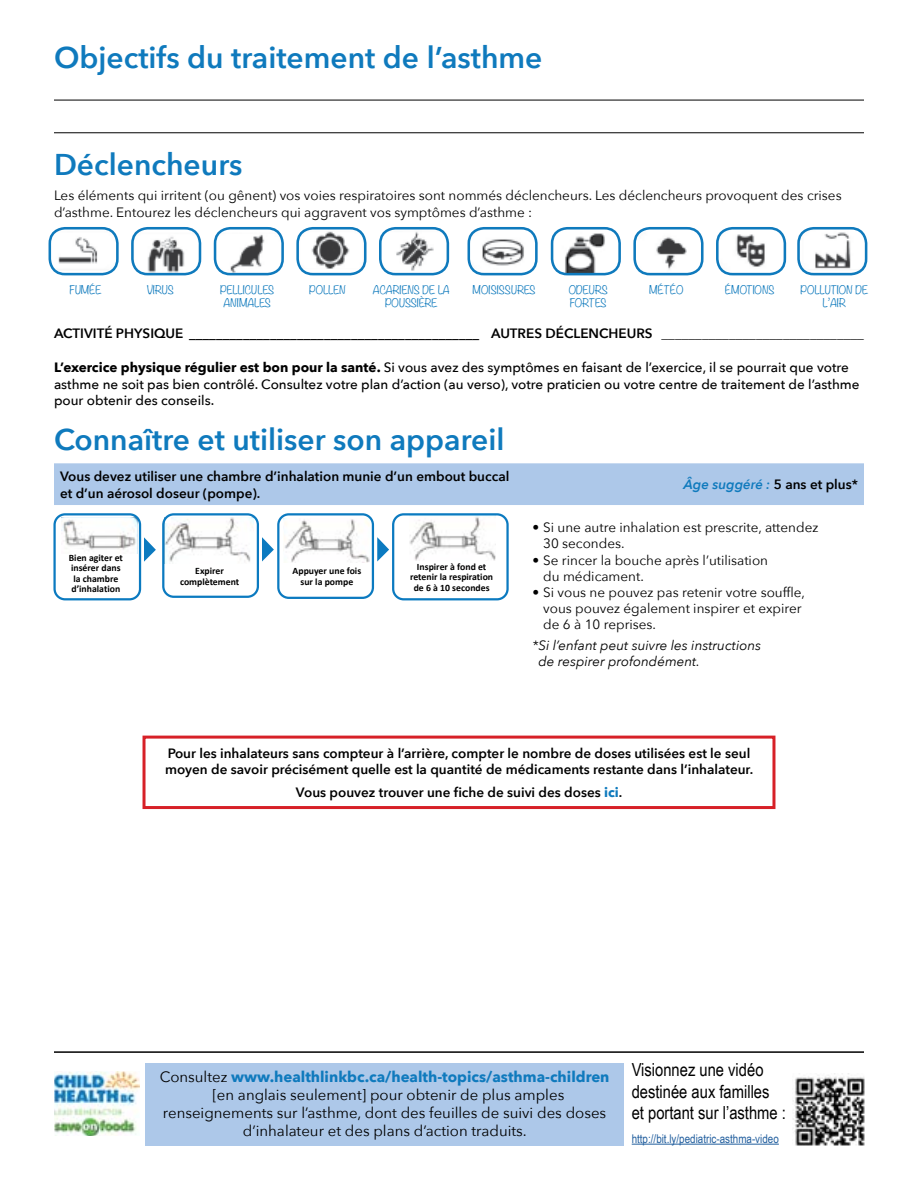
<style>
.page{position:relative;width:918px;height:1188px;background:#fff}
.page>*{position:absolute;margin:0;border:0;box-sizing:border-box;transform-origin:0 0}
.t1{font:600 30px "Avenir Next";color:#0f7abd}
.t2{font:18px/21.6px "Arial Narrow";color:#000}
.t3{font:15px/18px "Avenir Next";color:#000;text-align:center}
.t4{font:600 13.5px/16.2px "Avenir Next";color:#000}
.t5{font:13.5px/16.2px "Avenir Next";color:#000}
.t6{font:500 13.5px/16.2px "Avenir Next";color:#000}
.t7{font:italic 13.5px/16.2px "Avenir Next";color:#000}
.t8{font:italic 600 13.5px "Avenir Next";color:#0f7abd}
.t9{font:12px "Arial Narrow";color:#215e9e}
.t10{font:300 10.5px/12.6px "Noteworthy";color:#0f7abd;text-align:center}
.t11{font:300 10.5px/12.6px "Noteworthy";letter-spacing:-.02em;color:#0f7abd}
.t12{font:700 9.75px/10.5px "Calibri";color:#000;text-align:center}
.s1{font-weight:700}
.s2{font-style:normal;color:#000}
.s3{font-weight:700;color:#0f7abd}
</style>
<div class="page">
<img style="left:50px;top:229px;width:66px;height:41px">
<div style="left:49px;top:227px;width:70px;height:48px;border:3px solid #0f7abd;border-radius:15px"></div>
<img style="left:552px;top:228px;width:67px;height:46px">
<div style="left:551px;top:227px;width:70px;height:48px;border:3px solid #0f7abd;border-radius:15px"></div>
<img style="left:133px;top:231px;width:67px;height:42px">
<div style="left:131px;top:227px;width:70px;height:48px;border:3px solid #0f7abd;border-radius:15px"></div>
<img style="left:636px;top:231px;width:65px;height:42px">
<div style="left:633px;top:227px;width:71px;height:48px;border:3px solid #0f7abd;border-radius:15px"></div>
<img style="left:215px;top:233px;width:68px;height:40px">
<div style="left:214px;top:227px;width:70px;height:48px;border:3px solid #0f7abd;border-radius:15px"></div>
<img style="left:718px;top:228px;width:67px;height:42px">
<div style="left:716px;top:227px;width:70px;height:48px;border:3px solid #0f7abd;border-radius:15px"></div>
<img style="left:300px;top:230px;width:63px;height:39px">
<div style="left:296px;top:227px;width:71px;height:48px;border:3px solid #0f7abd;border-radius:15px"></div>
<img style="left:470px;top:228px;width:64px;height:41px">
<div style="left:468px;top:227px;width:70px;height:48px;border:3px solid #0f7abd;border-radius:15px"></div>
<img style="left:800px;top:229px;width:66px;height:41px">
<div style="left:797px;top:227px;width:70px;height:48px;border:3px solid #0f7abd;border-radius:15px"></div>
<img style="left:380px;top:229px;width:68px;height:42px">
<div style="left:379px;top:227px;width:70px;height:48px;border:3px solid #0f7abd;border-radius:15px"></div>
<img style="left:61px;top:518px;width:76px;height:32px">
<img style="left:165px;top:517px;width:88px;height:47px">
<svg style="left:165px;top:517px;width:5px;height:6px"></svg>
<img style="left:284px;top:518px;width:86px;height:44px">
<img style="left:409px;top:516px;width:87px;height:45px">
<svg style="left:144px;top:537px;width:12px;height:25px"></svg>
<svg style="left:262px;top:537px;width:12px;height:24px"></svg>
<svg style="left:377px;top:537px;width:12px;height:24px"></svg>
<div style="left:53px;top:513px;width:88px;height:87px;border:2px solid #0b7ac0;border-radius:10px"></div>
<div style="left:162px;top:513px;width:97px;height:85px;border:2px solid #0b7ac0;border-radius:10px"></div>
<div style="left:277px;top:513px;width:97px;height:86px;border:2px solid #0b7ac0;border-radius:10px"></div>
<div style="left:392px;top:513px;width:117px;height:87px;border:2px solid #0b7ac0;border-radius:10px"></div>
<hr style="left:54px;top:100px;width:810px;height:1px;background:#000">
<hr style="left:54px;top:132px;width:810px;height:1px;background:#000">
<img style="left:54px;top:1071px;width:85px;height:65px">
<hr style="left:54px;top:1051px;width:810px;height:2px;background:#000">
<div style="left:146px;top:1063px;width:478px;height:83px;background:#adc8e9"></div>
<div style="left:143px;top:736px;width:632px;height:73px;border:3px solid #d72027"></div>
<div style="left:54px;top:463px;width:810px;height:42px;background:#adc8e9"></div>
<hr style="left:632px;top:1144px;width:147px;height:1px;background:#215e9e">
<img style="left:793px;top:1075px;width:72px;height:71px">
<h1 class="t1" style="left:54px;top:32px;width:490px">Objectifs du traitement de l’asthme</h1>
<h1 class="t1" style="left:54px;top:139px;width:190px">Déclencheurs</h1>
<p class="t5" style="left:54px;top:187px;width:789px">Les éléments qui irritent (ou gênent) vos voies respiratoires sont nommés déclencheurs. Les déclencheurs provoquent des crises d’asthme. Entourez les déclencheurs qui aggravent vos symptômes d’asthme :</p>
<p class="t10" style="left:70px;top:283px;width:34px">FUMÉE</p>
<p class="t10" style="left:147px;top:283px;width:28px">VIRUS</p>
<p class="t10" style="left:220px;top:283px;width:56px">PELLICULES<br>ANIMALES</p>
<p class="t10" style="left:309px;top:283px;width:38px">POLLEN</p>
<p class="t10" style="left:373px;top:283px;width:78px">ACARIENS DE LA<br>POUSSIÈRE</p>
<p class="t10" style="left:473px;top:283px;width:64px">MOISISSURES</p>
<p class="t11" style="left:569px;top:283px;width:40px">ODEURS<br>FORTES</p>
<p class="t10" style="left:649px;top:283px;width:36px">MÉTÉO</p>
<p class="t10" style="left:725px;top:283px;width:51px">ÉMOTIONS</p>
<p class="t10" style="left:800px;top:283px;width:69px">POLLUTION DE<br>L’AIR</p>
<p class="t4" style="left:54px;top:325px;width:600px">ACTIVITÉ PHYSIQUE ___________________________________________ AUTRES DÉCLENCHEURS</p>
<p class="t6" style="left:54px;top:359px;width:807px"><span class="s1">L’exercice physique régulier est bon pour la santé.</span> Si vous avez des symptômes en faisant de l’exercice, il se pourrait que votre asthme ne soit pas bien contrôlé. Consultez votre plan d’action (au verso), votre praticien ou votre centre de traitement de l’asthme pour obtenir des conseils.</p>
<h1 class="t1" style="left:54px;top:414px;width:452px">Connaître et utiliser son appareil</h1>
<p class="t4" style="left:60px;top:468px;width:451px">Vous devez utiliser une chambre d’inhalation munie d’un embout buccal et d’un aérosol doseur (pompe).</p>
<p class="t8" style="left:684px;top:473px;width:176px">Âge suggéré : <span class="s2">5 ans et plus*</span></p>
<p class="t12" style="left:69px;top:552px;width:56px;text-align:left">Bien agiter et insérer dans la chambre d’inhalation</p>
<p class="t12" style="left:180px;top:566px;width:61px">Expirer complètement</p>
<p class="t12" style="left:293px;top:566px;width:70px">Appuyer une fois sur la pompe</p>
<p class="t12" style="left:410px;top:561px;width:85px">Inspirer à fond et retenir la respiration de 6 à 10 secondes</p>
<p class="t5" style="left:543px;top:519px;width:277px;text-indent:-11px">• Si une autre inhalation est prescrite, attendez<br>30 secondes.</p>
<p class="t5" style="left:543px;top:551px;width:226px;text-indent:-11px">• Se rincer la bouche après l’utilisation du médicament.</p>
<p class="t5" style="left:543px;top:584px;width:263px;text-indent:-11px">• Si vous ne pouvez pas retenir votre souffle, vous pouvez également inspirer et expirer de 6 à 10 reprises.</p>
<p class="t7" style="left:538px;top:637px;width:224px;text-indent:-6px">*Si l’enfant peut suivre les instructions de respirer profondément.</p>
<p class="t4" style="left:165px;top:745px;width:590px">Pour les inhalateurs sans compteur à l’arrière, compter le nombre de doses utilisées est le seul moyen de savoir précisément quelle est la quantité de médicaments restante dans l’inhalateur.</p>
<p class="t4" style="left:296px;top:784px;width:328px">Vous pouvez trouver une fiche de suivi des doses <span class="s3">ici</span>.</p>
<p class="t3" style="left:160px;top:1068px;width:451px">Consultez <span class="s3">www.healthlinkbc.ca/health-topics/asthma-children </span>[en anglais seulement] pour obtenir de plus amples renseignements sur l’asthme, dont des feuilles de suivi des doses d’inhalateur et des plans d’action traduits.</p>
<h2 class="t2" style="left:632px;top:1058px;width:156px">Visionnez une vidéo destinée aux familles et portant sur l’asthme :</h2>
<p class="t9" style="left:632px;top:1130px;width:149px">http://bit.ly/pediatric-asthma-video</p>
</div>
